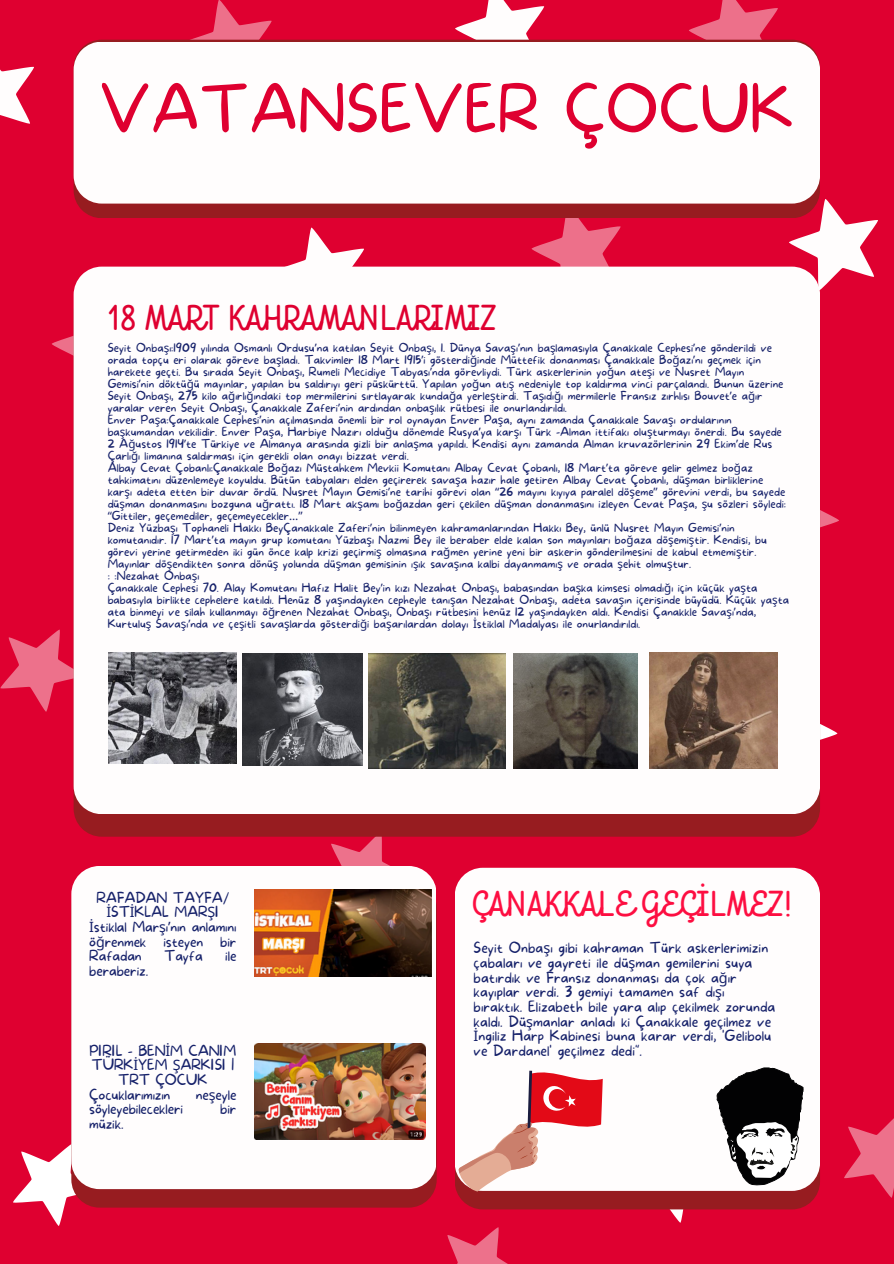
<style>
.page{position:relative;width:894px;height:1264px;background:#fff}
.page>*{position:absolute;margin:0;border:0;box-sizing:border-box;transform-origin:0 0}
.t1{font:100 62.4px "More Sugar";color:#df0030}
.t2{font:35.85px "TT Milks Script";color:#df0030}
.t3{font:35.85px "TT Milks Script";color:#fd0e41}
.t4{font:100 14.55px/14.7px "More Sugar";color:#16216a}
.t5{font:100 14.25px "More Sugar";letter-spacing:-.01em;color:#16216a}
.t6{font:100 11.7px/12px "More Sugar";color:#16216a}
.s1{font-family:"Noto Sans";font-weight:400}
</style>
<div class="page">
<div style="left:0;top:0;width:893px;height:1263px;background:#df0030"></div>
<svg style="left:152px;top:836px;width:104px;height:1px"></svg>
<svg style="left:13px;top:1144px;width:90px;height:82px"></svg>
<svg style="left:447px;top:1227px;width:59px;height:36px"></svg>
<svg style="left:0;top:618px;width:74px;height:105px"></svg>
<svg style="left:819px;top:671px;width:19px;height:117px"></svg>
<svg style="left:844px;top:1119px;width:49px;height:79px"></svg>
<svg style="left:819px;top:458px;width:20px;height:117px"></svg>
<svg style="left:303px;top:836px;width:126px;height:39px"></svg>
<svg style="left:0;top:66px;width:34px;height:58px"></svg>
<svg style="left:441px;top:0;width:125px;height:40px"></svg>
<svg style="left:287px;top:227px;width:77px;height:39px"></svg>
<svg style="left:789px;top:186px;width:89px;height:125px"></svg>
<svg style="left:674px;top:0;width:121px;height:40px"></svg>
<svg style="left:168px;top:0;width:126px;height:40px"></svg>
<svg style="left:531px;top:218px;width:90px;height:48px"></svg>
<svg style="left:52px;top:291px;width:22px;height:122px"></svg>
<svg style="left:77px;top:40px;width:742px;height:178px;background:#9c2227"></svg>
<div style="left:74px;top:42px;width:745px;height:161px;background:#fffdfd"></div>
<div style="left:74px;top:814px;width:745px;height:22px;background:#971c20"></div>
<div style="left:74px;top:266px;width:745px;height:548px;background:#fffdfd"></div>
<div style="left:454px;top:881px;width:365px;height:328px;background:#971c20;border-radius:28px"></div>
<div style="left:454px;top:867px;width:365px;height:323px;background:#fffdfd;border-radius:28px"></div>
<div style="left:71px;top:879px;width:365px;height:328px;background:#971c20;border-radius:28px"></div>
<div style="left:71px;top:866px;width:365px;height:323px;background:#fffdfd;border-radius:28px"></div>
<img style="left:254px;top:890px;width:178px;height:86px">
<img style="left:109px;top:652px;width:127px;height:111px">
<img style="left:242px;top:653px;width:120px;height:112px">
<img style="left:368px;top:653px;width:137px;height:115px">
<img style="left:513px;top:653px;width:124px;height:115px">
<img style="left:649px;top:652px;width:128px;height:116px">
<img style="left:254px;top:1043px;width:171px;height:96px">
<svg style="left:608px;top:1067px;width:195px;height:156px"></svg>
<svg style="left:458px;top:1070px;width:144px;height:121px"></svg>
<p class="t1" style="left:99px;top:73px;width:696px">VATANSEVER ÇOCUK</p>
<h2 class="t2" style="left:108px;top:298px;width:390px">18 MART KAHRAMANLARIMIZ</h2>
<p class="t6" style="left:108px;top:342px;width:677px">Seyit Onba<span class="s1">ş</span>ı:1909 yılında Osmanlı Ordusu<span class="s1">’</span>na katılan Seyit Onba<span class="s1">ş</span>ı, 1. Dünya Sava<span class="s1">ş</span>ı<span class="s1">’</span>nın ba<span class="s1">ş</span>lamasıyla Çanakkale Cephesi<span class="s1">’</span>ne gönderildi ve orada topçu eri olarak göreve ba<span class="s1">ş</span>ladı. Takvimler 18 Mart 1915<span class="s1">’</span>i gösterdi<span class="s1">ğ</span>inde Müttefik donanması Çanakkale Bo<span class="s1">ğ</span>azı<span class="s1">’</span>nı geçmek için harekete geçti. Bu sırada Seyit Onba<span class="s1">ş</span>ı, Rumeli Mecidiye Tabyası<span class="s1">’</span>nda görevliydi. Türk askerlerinin yo<span class="s1">ğ</span>un ate<span class="s1">ş</span>i ve Nusret Mayın Gemisi<span class="s1">’</span>nin döktü<span class="s1">ğ</span>ü mayınlar, yapılan bu saldırıyı geri püskürttü. Yapılan yo<span class="s1">ğ</span>un atı<span class="s1">ş</span> nedeniyle top kaldırma vinci parçalandı. Bunun üzerine Seyit Onba<span class="s1">ş</span>ı, 275 kilo a<span class="s1">ğ</span>ırlı<span class="s1">ğ</span>ındaki top mermilerini sırtlayarak kunda<span class="s1">ğ</span>a yerle<span class="s1">ş</span>tirdi. Ta<span class="s1">ş</span>ıdı<span class="s1">ğ</span>ı mermilerle Fransız zırhlısı Bouvet<span class="s1">’</span>e a<span class="s1">ğ</span>ır yaralar veren Seyit Onba<span class="s1">ş</span>ı, Çanakkale Zaferi<span class="s1">’</span>nin ardından onba<span class="s1">ş</span>ılık rütbesi ile onurlandırıldı.</p>
<p class="t6" style="left:108px;top:414px;width:675px">Enver Pa<span class="s1">ş</span>a:Çanakkale Cephesi<span class="s1">’</span>nin açılmasında önemli bir rol oynayan Enver Pa<span class="s1">ş</span>a, aynı zamanda Çanakkale Sava<span class="s1">ş</span>ı ordularının ba<span class="s1">ş</span>kumandan vekilidir. Enver Pa<span class="s1">ş</span>a, Harbiye Nazırı oldu<span class="s1">ğ</span>u dönemde Rusya<span class="s1">’</span>ya kar<span class="s1">ş</span>ı Türk -Alman ittifakı olu<span class="s1">ş</span>turmayı önerdi. Bu sayede 2 A<span class="s1">ğ</span>ustos 1914<span class="s1">’</span>te Türkiye ve Almanya arasında gizli bir anla<span class="s1">ş</span>ma yapıldı. Kendisi aynı zamanda Alman kruvazörlerinin 29 Ekim<span class="s1">’</span>de Rus Çarlı<span class="s1">ğ</span>ı limanına saldırması için gerekli olan onayı bizzat verdi.</p>
<p class="t6" style="left:108px;top:462px;width:679px">Albay Cevat Çobanlı:Çanakkale Bo<span class="s1">ğ</span>azı Müstahkem Mevkii Komutanı Albay Cevat Çobanlı, 18 Mart<span class="s1">’</span>ta göreve gelir gelmez bo<span class="s1">ğ</span>az tahkimatını düzenlemeye koyuldu. Bütün tabyaları elden geçirerek sava<span class="s1">ş</span>a hazır hale getiren Albay Cevat Çobanlı, dü<span class="s1">ş</span>man birliklerine kar<span class="s1">ş</span>ı adeta etten bir duvar ördü. Nusret Mayın Gemisi<span class="s1">’</span>ne tarihi görevi olan <span class="s1">“</span>26 mayını kıyıya paralel dö<span class="s1">ş</span>eme<span class="s1">”</span> görevini verdi, bu sayede dü<span class="s1">ş</span>man donanmasını bozguna u<span class="s1">ğ</span>rattı. 18 Mart ak<span class="s1">ş</span>amı bo<span class="s1">ğ</span>azdan geri çekilen dü<span class="s1">ş</span>man donanmasını izleyen Cevat Pa<span class="s1">ş</span>a, <span class="s1">ş</span>u sözleri söyledi: <span class="s1">“</span>Gittiler, geçemediler, geçemeyecekler<span class="s1">…”</span></p>
<p class="t6" style="left:108px;top:522px;width:660px">Deniz Yüzba<span class="s1">ş</span>ı Tophaneli Hakkı BeyÇanakkale Zaferi<span class="s1">’</span>nin bilinmeyen kahramanlarından Hakkı Bey, ünlü Nusret Mayın Gemisi<span class="s1">’</span>nin komutanıdır. 17 Mart<span class="s1">’</span>ta mayın grup komutanı Yüzba<span class="s1">ş</span>ı Nazmi Bey ile beraber elde kalan son mayınları bo<span class="s1">ğ</span>aza dö<span class="s1">ş</span>emi<span class="s1">ş</span>tir. Kendisi, bu görevi yerine getirmeden iki gün önce kalp krizi geçirmi<span class="s1">ş</span> olmasına ra<span class="s1">ğ</span>men yerine yeni bir askerin gönderilmesini de kabul etmemi<span class="s1">ş</span>tir.<br>Mayınlar dö<span class="s1">ş</span>endikten sonra dönü<span class="s1">ş</span> yolunda dü<span class="s1">ş</span>man gemisinin ı<span class="s1">ş</span>ık sava<span class="s1">ş</span>ına kalbi dayanmamı<span class="s1">ş</span> ve orada <span class="s1">ş</span>ehit olmu<span class="s1">ş</span>tur.</p>
<p class="t6" style="left:108px;top:570px;width:93px">: :Nezahat Onba<span class="s1">ş</span>ı</p>
<p class="t6" style="left:108px;top:581px;width:683px">Çanakkale Cephesi 70. Alay Komutanı Hafız Halit Bey<span class="s1">’</span>in kızı Nezahat Onba<span class="s1">ş</span>ı, babasından ba<span class="s1">ş</span>ka kimsesi olmadı<span class="s1">ğ</span>ı için küçük ya<span class="s1">ş</span>ta babasıyla birlikte cephelere katıldı. Henüz 8 ya<span class="s1">ş</span>ındayken cepheyle tanı<span class="s1">ş</span>an Nezahat Onba<span class="s1">ş</span>ı, adeta sava<span class="s1">ş</span>ın içerisinde büyüdü. Küçük ya<span class="s1">ş</span>ta ata binmeyi ve silah kullanmayı ö<span class="s1">ğ</span>renen Nezahat Onba<span class="s1">ş</span>ı, Onba<span class="s1">ş</span>ı rütbesini henüz 12 ya<span class="s1">ş</span>ındayken aldı. Kendisi Çanakkle Sava<span class="s1">ş</span>ı<span class="s1">’</span>nda, Kurtulu<span class="s1">ş</span> Sava<span class="s1">ş</span>ı<span class="s1">’</span>nda ve çe<span class="s1">ş</span>itli sava<span class="s1">ş</span>larda gösterdi<span class="s1">ğ</span>i ba<span class="s1">ş</span>arılardan dolayı <span class="s1">İ</span>stiklal Madalyası ile onurlandırıldı.</p>
<p class="t5" style="left:96px;top:889px;width:134px">RAFADAN TAYFA/</p>
<p class="t5" style="left:106px;top:903px;width:114px"><span class="s1">İ</span>ST<span class="s1">İ</span>KLAL MAR<span class="s1">Ş</span>I</p>
<p class="t5" style="left:89px;top:918px;width:149px"><span class="s1">İ</span>stiklal Mar<span class="s1">ş</span>ı<span class="s1">’</span>nın anlamını</p>
<p class="t5" style="left:89px;top:933px;width:149px">ö<span class="s1">ğ</span>renmek isteyen bir</p>
<p class="t5" style="left:89px;top:947px;width:54px">Rafadan</p>
<p class="t5" style="left:164px;top:947px;width:40px">Tayfa</p>
<p class="t5" style="left:225px;top:947px;width:13px">ile</p>
<p class="t5" style="left:89px;top:962px;width:60px">beraberiz.</p>
<p class="t5" style="left:89px;top:1042px;width:148px">PIRIL - BEN<span class="s1">İ</span>M CANIM</p>
<p class="t5" style="left:91px;top:1056px;width:144px">TÜRK<span class="s1">İ</span>YEM <span class="s1">Ş</span>ARKISI |</p>
<p class="t5" style="left:118px;top:1071px;width:91px">TRT ÇOCUK</p>
<p class="t5" style="left:89px;top:1086px;width:83px">Çocuklarımızın</p>
<p class="t5" style="left:196px;top:1086px;width:42px">ne<span class="s1">ş</span>eyle</p>
<p class="t5" style="left:89px;top:1100px;width:95px">söyleyebilecekleri</p>
<p class="t5" style="left:220px;top:1100px;width:18px">bir</p>
<p class="t5" style="left:89px;top:1115px;width:36px">müzik.</p>
<p class="t3" style="left:470px;top:884px;width:323px">ÇANAKKALE GEÇİLMEZ!</p>
<p class="t4" style="left:473px;top:941px;width:303px">Seyit Onba<span class="s1">ş</span>ı gibi kahraman Türk askerlerimizin çabaları ve gayreti ile dü<span class="s1">ş</span>man gemilerini suya batırdık ve Fransız donanması da çok a<span class="s1">ğ</span>ır kayıplar verdi. 3 gemiyi tamamen saf dı<span class="s1">ş</span>ı bıraktık. Elizabeth bile yara alıp çekilmek zorunda kaldı. Dü<span class="s1">ş</span>manlar anladı ki Çanakkale geçilmez ve <span class="s1">İ</span>ngiliz Harp Kabinesi buna karar verdi, 'Gelibolu ve Dardanel' geçilmez dedi".</p>
</div>
